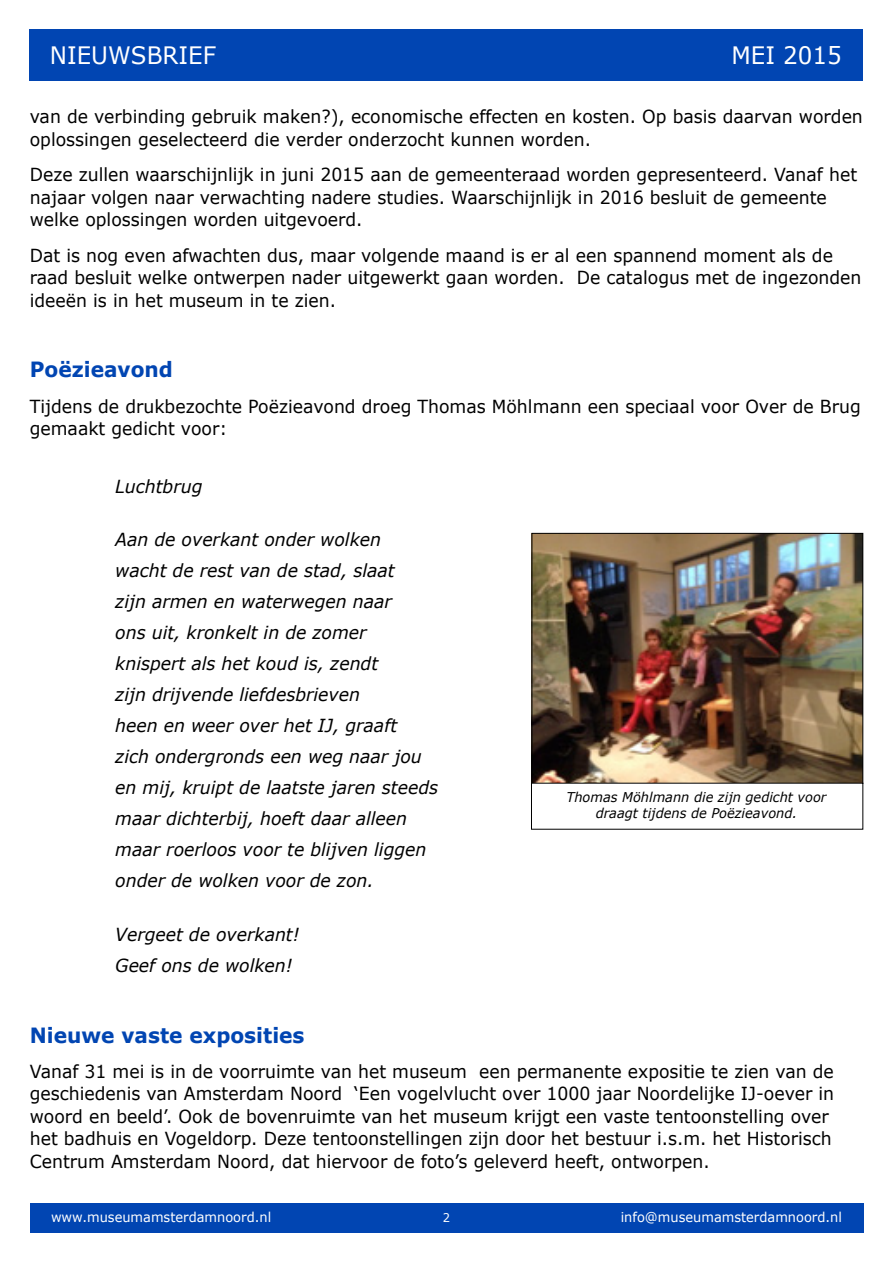
<style>
.page{position:relative;width:893px;height:1263px;background:#fff}
.page>*{position:absolute;margin:0;border:0;box-sizing:border-box;transform-origin:0 0}
.t1{font:24px "Verdana";color:#fff;scale:.96 1}
.t2{font:700 21px "Verdana";color:#0145b2;scale:.96 1}
.t3{font:18px/22.5px "Verdana";color:#000;scale:.96 1}
.t4{font:italic 18px/31px "Verdana";color:#000;scale:.96 1}
.t5{font:italic 13.5px/16.5px "Verdana";color:#000;text-align:center;scale:.96 1}
.t6{font:13.5px "Verdana";color:#fff;scale:.96 1}
.t7{font:12px "Verdana";color:#fff;scale:.96 1}
</style>
<div class="page">
<div style="left:30px;top:30px;width:833px;height:51px;background:#0145b2"></div>
<div style="left:30px;top:1203px;width:833px;height:30px;background:#0145b2"></div>
<img style="left:533px;top:535px;width:328px;height:247px">
<div style="left:531px;top:533px;width:332px;height:251px;border:1px solid #000"></div>
<h1 class="t1" style="left:50px;top:40px;width:175px">NIEUWSBRIEF</h1>
<h1 class="t1" style="left:731px;top:40px;width:116px">MEI 2015</h1>
<p class="t3" style="left:30px;top:106px;width:869px">van de verbinding gebruik maken?), economische effecten en kosten. Op basis daarvan worden oplossingen geselecteerd die verder onderzocht kunnen worden.</p>
<p class="t3" style="left:30px;top:164px;width:863px">Deze zullen waarschijnlijk in juni 2015 aan de gemeenteraad worden gepresenteerd. Vanaf het najaar volgen naar verwachting nadere studies. Waarschijnlijk in 2016 besluit de gemeente welke oplossingen worden uitgevoerd.</p>
<p class="t3" style="left:30px;top:244px;width:868px">Dat is nog even afwachten dus, maar volgende maand is er al een spannend moment als de raad besluit welke ontwerpen nader uitgewerkt gaan worden. De catalogus met de ingezonden ideeën is in het museum in te zien.</p>
<p class="t2" style="left:30px;top:356px;width:151px">Poëzieavond</p>
<p class="t3" style="left:30px;top:395px;width:867px">Tijdens de drukbezochte Poëzieavond droeg Thomas Möhlmann een speciaal voor Over de Brug gemaakt gedicht voor:</p>
<p class="t4" style="left:115px;top:471px;width:92px">Luchtbrug</p>
<p class="t4" style="left:115px;top:524px;width:338px">Aan de overkant onder wolken<br>wacht de rest van de stad, slaat<br>zijn armen en waterwegen naar<br>ons uit, kronkelt in de zomer knispert als het koud is, zendt<br>zijn drijvende liefdesbrieven<br>heen en weer over het IJ, graaft<br>zich ondergronds een weg naar jou en mij, kruipt de laatste jaren steeds maar dichterbij, hoeft daar alleen maar roerloos voor te blijven liggen onder de wolken voor de zon.</p>
<p class="t4" style="left:115px;top:919px;width:193px">Vergeet de overkant!<br>Geef ons de wolken!</p>
<p class="t5" style="left:566px;top:789px;width:272px">Thomas Möhlmann die zijn gedicht voor draagt tijdens de Poëzieavond.</p>
<p class="t2" style="left:30px;top:1021px;width:288px">Nieuwe vaste exposities</p>
<p class="t3" style="left:30px;top:1060px;width:839px">Vanaf 31 mei is in de voorruimte van het museum een permanente expositie te zien van de geschiedenis van Amsterdam Noord ‘Een vogelvlucht over 1000 jaar Noordelijke IJ-oever in woord en beeld’. Ook de bovenruimte van het museum krijgt een vaste tentoonstelling over het badhuis en Vogeldorp. Deze tentoonstellingen zijn door het bestuur i.s.m. het Historisch Centrum Amsterdam Noord, dat hiervoor de foto’s geleverd heeft, ontworpen.</p>
<p class="t6" style="left:51px;top:1209px;width:231px">www.museumamsterdamnoord.nl</p>
<p class="t7" style="left:443px;top:1210px;width:9px">2</p>
<p class="t6" style="left:621px;top:1209px;width:232px">info@museumamsterdamnoord.nl</p>
</div>
